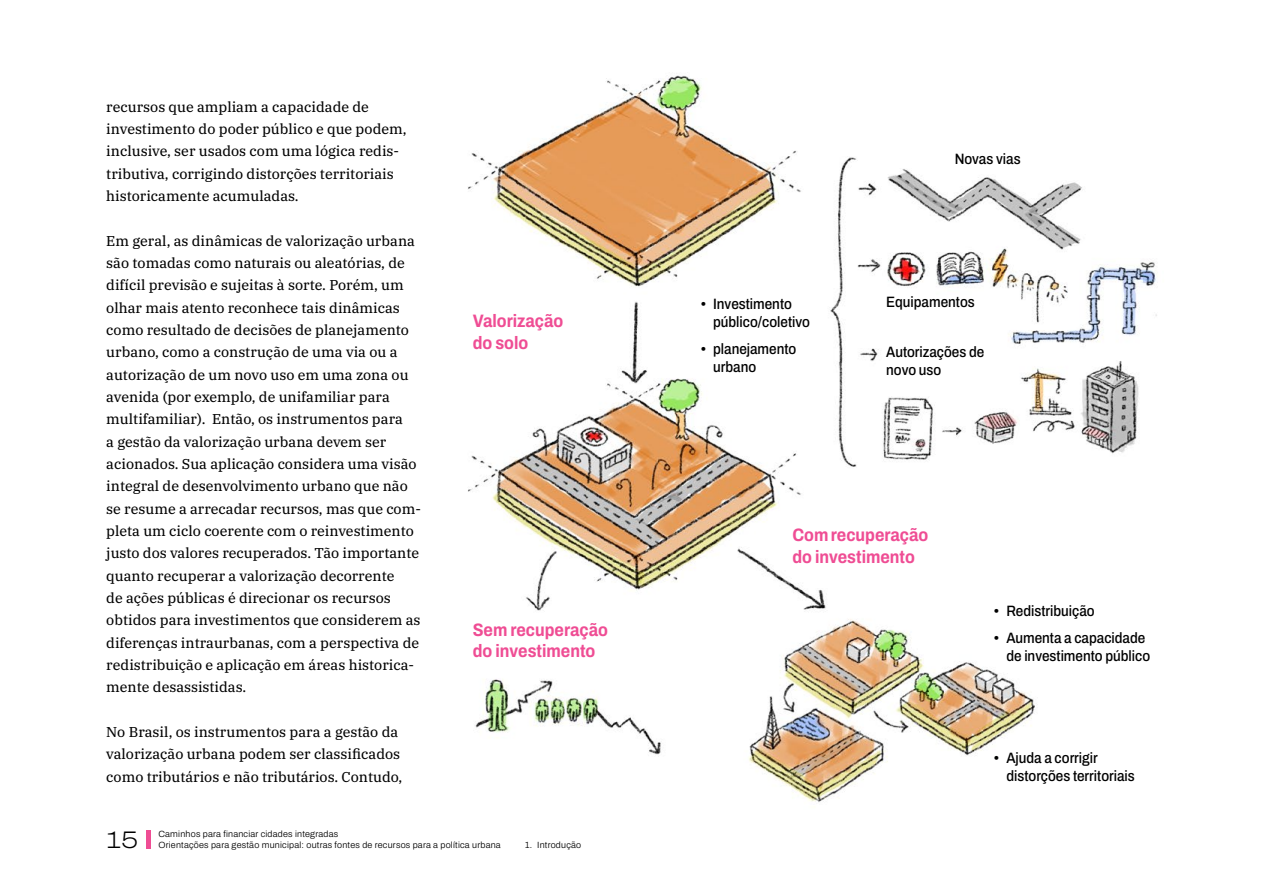
<style>
.page{position:relative;width:1263px;height:893px;background:#fff}
.page>*{position:absolute;margin:0;border:0;box-sizing:border-box;transform-origin:0 0}
.t1{font:200 24px "Archivo Expanded";color:#000}
.t2{font:700 semi-condensed 18px/21.6px "Archivo";color:#ef4d94}
.t3{font:500 semi-condensed 15px/18px "Archivo";color:#000}
.t4{font:14.25px/22.4px "IBM Plex Serif Text";color:#000}
.t5{font:300 9px/11.1px "Archivo";letter-spacing:.025em;color:#000}
</style>
<div class="page">
<hr style="left:147px;top:830px;width:4px;height:19px;background:#ef4d94">
<img style="left:468px;top:75px;width:689px;height:727px">
<p class="t4" style="left:106px;top:94px;width:302px">recursos que ampliam a capacidade de investimento do poder público e que podem, inclusive, ser usados com uma lógica redis&shy;tributiva, corrigindo distorções territoriais historicamente acumuladas.</p>
<p class="t4" style="left:106px;top:228px;width:316px">Em geral, as dinâmicas de valorização urbana são tomadas como naturais ou aleatórias, de difícil previsão e sujeitas à sorte. Porém, um olhar mais atento reconhece tais dinâmicas como resultado de decisões de planejamento urbano, como a construção de uma via ou a autorização de um novo uso em uma zona ou avenida (por exemplo, de unifamiliar para multifamiliar). Então, os instrumentos para<br>a gestão da valorização urbana devem ser acionados. Sua aplicação considera uma visão integral de desenvolvimento urbano que não se resume a arrecadar recursos, mas que com&shy;pleta um ciclo coerente com o reinvestimento justo dos valores recuperados. Tão importante quanto recuperar a valorização decorrente<br>de ações públicas é direcionar os recursos obtidos para investimentos que considerem as diferenças intraurbanas, com a perspectiva de redistribuição e aplicação em áreas historica&shy;mente desassistidas.</p>
<p class="t4" style="left:106px;top:719px;width:297px">No Brasil, os instrumentos para a gestão da valorização urbana podem ser classificados como tributários e não tributários. Contudo,</p>
<p class="t2" style="left:473px;top:310px;width:92px">Valorização do solo</p>
<p class="t2" style="left:473px;top:619px;width:137px">Sem recuperação do investimento</p>
<h1 class="t1" style="left:106px;top:822px;width:33px">15</h1>
<p class="t5" style="left:158px;top:828px;width:344px">Caminhos para financiar cidades integradas<br>Orientações para gestão municipal: outras fontes de recursos para a política urbana</p>
<p class="t5" style="left:525px;top:840px;width:58px">1. Introdução</p>
<p class="t3" style="left:713px;top:294px;width:98px;text-indent:-13px">• Investimento público/coletivo</p>
<p class="t3" style="left:713px;top:339px;width:85px;text-indent:-13px">• planejamento urbano</p>
<p class="t3" style="left:955px;top:150px;width:67px">Novas vias</p>
<p class="t3" style="left:886px;top:293px;width:90px">Equipamentos</p>
<p class="t3" style="left:886px;top:343px;width:100px">Autorizações de novo uso</p>
<p class="t2" style="left:792px;top:524px;width:138px">Com recuperação do investimento</p>
<p class="t3" style="left:994px;top:602px;width:103px">• Redistribuição</p>
<p class="t3" style="left:1006px;top:629px;width:145px;text-indent:-13px">• Aumenta a capacidade de investimento público</p>
<p class="t3" style="left:1006px;top:749px;width:130px;text-indent:-13px">• Ajuda a corrigir distorções territoriais</p>
</div>
